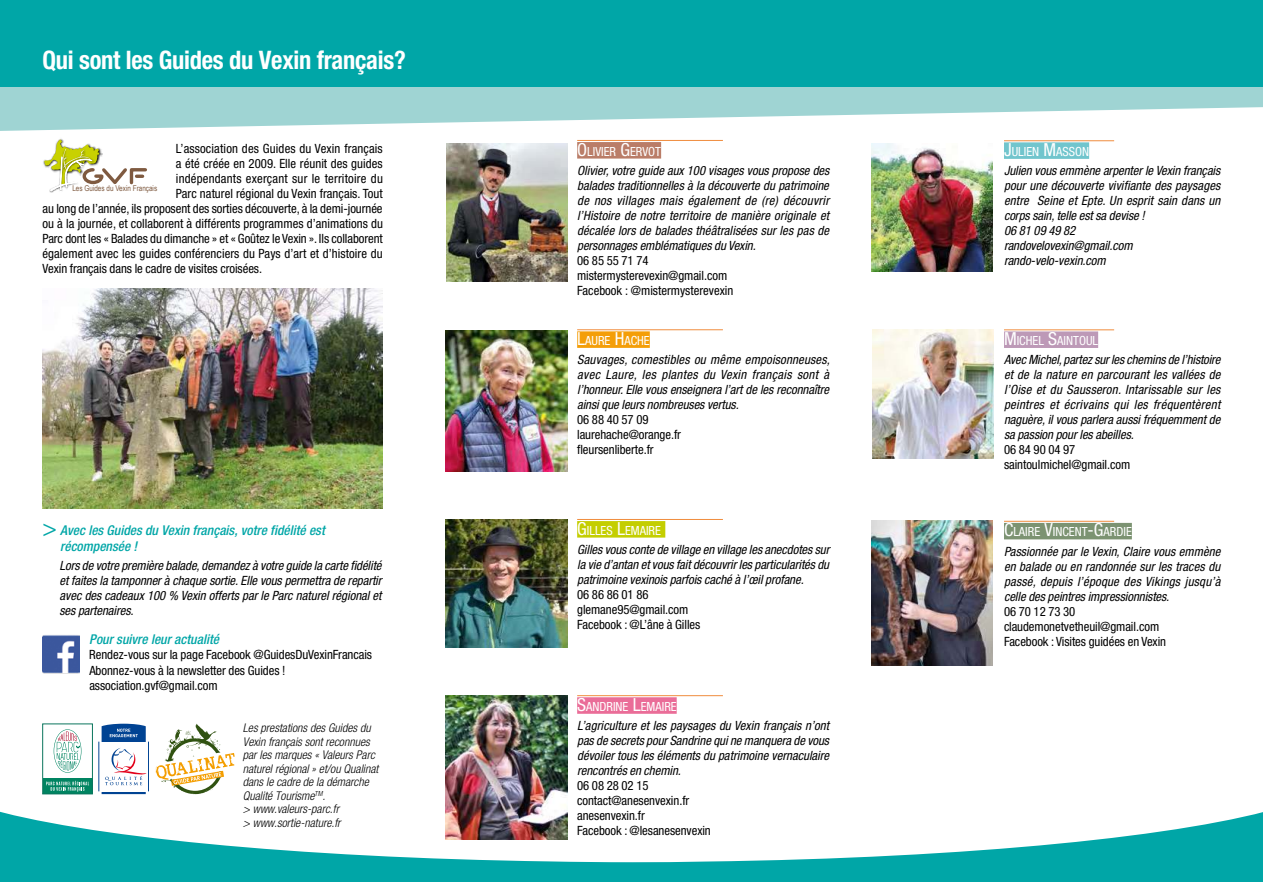
<style>
.page{position:relative;width:1263px;height:882px;background:#fff}
.page>*{position:absolute;margin:0;border:0;box-sizing:border-box;transform-origin:0 0}
.t1{font:700 condensed 25.5px "Helvetica Neue LT Pro";letter-spacing:-.01em;color:#fff;scale:.96 1}
.t2{font:italic 500 condensed 13.5px/16.2px "Helvetica Neue LT Pro";color:#00a6a7}
.t3{font:italic condensed 12.75px/15px "Helvetica Neue LT Pro";letter-spacing:-.005em;color:#000;text-align:justify}
.t4{font:12.75px/15px ".notdef";letter-spacing:-.005em;color:#000}
.t5{font:12.75px ".notdef";letter-spacing:.015em;color:#000}
.t6{font:12.6px ".notdef";color:#fff}
.t7{font:italic 300 condensed 12px/13.5px "Helvetica Neue LT Pro";color:#000}
.t8{font:7.95px "Arial Narrow";color:#7f5a40}
.s1{font-family:".notdef";font-weight:400;font-style:normal;font-stretch:normal;font-size:24px}
.s2{font-size:18px}
</style>
<div class="page">
<svg style="left:0;top:87px;width:1263px;height:44px;fill:#9fd4d3"></svg>
<div style="left:0;top:0;width:1263px;height:87px;background:#00a6a7"></div>
<svg style="left:0;top:805px;width:1263px;height:76px"></svg>
<svg style="left:43px;top:139px;width:104px;height:54px"></svg>
<img style="left:43px;top:635px;width:36px;height:38px">
<hr style="left:99px;top:741px;width:1px;height:50px;background:#004393">
<hr style="left:148px;top:741px;width:1px;height:50px;background:#004393">
<svg style="left:102px;top:723px;width:45px;height:70px"></svg>
<svg style="left:155px;top:723px;width:80px;height:70px"></svg>
<div style="left:43px;top:778px;width:49px;height:15px;background:#008461"></div>
<svg style="left:46px;top:780px;width:43px;height:11px"></svg>
<svg style="left:54px;top:729px;width:27px;height:43px"></svg>
<div style="left:42px;top:723px;width:51px;height:70px;border:1px solid #0b765d"></div>
<hr style="left:577px;top:140px;width:146px;height:1px;background:#f08d3e">
<div style="left:577px;top:142px;width:84px;height:16px;background:#ba7d68"></div>
<hr style="left:577px;top:329px;width:146px;height:1px;background:#f08d3e">
<div style="left:577px;top:331px;width:73px;height:17px;background:#f49e08"></div>
<hr style="left:577px;top:519px;width:146px;height:1px;background:#f08d3e">
<div style="left:577px;top:521px;width:88px;height:16px;background:#c4ce00"></div>
<hr style="left:577px;top:695px;width:146px;height:1px;background:#f08d3e">
<div style="left:577px;top:697px;width:100px;height:16px;background:#ea6d98"></div>
<img style="left:446px;top:330px;width:121px;height:141px">
<img style="left:446px;top:519px;width:121px;height:128px">
<img style="left:446px;top:695px;width:121px;height:144px">
<img style="left:872px;top:143px;width:121px;height:128px">
<img style="left:872px;top:329px;width:121px;height:129px">
<img style="left:446px;top:143px;width:122px;height:139px">
<img style="left:872px;top:520px;width:121px;height:145px">
<hr style="left:1004px;top:140px;width:110px;height:1px;background:#f08d3e">
<div style="left:1004px;top:142px;width:85px;height:17px;background:#71c5cd"></div>
<hr style="left:1004px;top:329px;width:110px;height:1px;background:#f08d3e">
<div style="left:1004px;top:331px;width:94px;height:17px;background:#bd99b7"></div>
<hr style="left:1004px;top:521px;width:110px;height:1px;background:#f08d3e">
<div style="left:1004px;top:522px;width:128px;height:17px;background:#7c9372"></div>
<img style="left:43px;top:288px;width:340px;height:220px">
<h1 class="t1" style="left:43px;top:50px;width:380px">Qui sont les Guides du Vexin français?</h1>
<p class="t4" style="left:176px;top:141px;width:208px">L’association des Guides du Vexin français</p>
<p class="t4" style="left:176px;top:156px;width:208px">a été créée en 2009. Elle réunit des guides</p>
<p class="t5" style="left:176px;top:171px;width:208px">indépendants exerçant sur le territoire du</p>
<p class="t4" style="left:176px;top:186px;width:208px">Parc naturel régional du Vexin français. Tout</p>
<p class="t4" style="left:43px;top:201px;width:342px">au long de l’année, ils proposent des sorties découverte, à la demi-journée</p>
<p class="t4" style="left:43px;top:216px;width:342px">ou à la journée, et collaborent à différents programmes d’animations du</p>
<p class="t4" style="left:43px;top:231px;width:342px">Parc dont les « Balades du dimanche » et « Goûtez le Vexin ». Ils collaborent</p>
<p class="t4" style="left:43px;top:246px;width:342px">également avec les guides conférenciers du Pays d’art et d’histoire du</p>
<p class="t4" style="left:43px;top:261px;width:221px">Vexin français dans le cadre de visites croisées.</p>
<p class="t8" style="left:72px;top:185px;width:86px">Les Guides du Vexin FranÁais</p>
<p class="t2" style="left:60px;top:523px;width:266px;text-indent:-18px"><span class="s1">&gt;</span> Avec les Guides du Vexin français, votre fidélité est récompensée !</p>
<p class="t3" style="left:60px;top:559px;width:324px">Lors de votre première balade, demandez à votre guide la carte fidélité et faites la tamponner à chaque sortie. Elle vous permettra de repartir avec des cadeaux 100 % Vexin offerts par le Parc naturel régional et ses partenaires.</p>
<p class="t2" style="left:89px;top:632px;width:131px">Pour suivre leur actualité</p>
<p class="t4" style="left:89px;top:646px;width:284px;line-height:15.6px">Rendez-vous sur la page Facebook @GuidesDuVexinFrancais<br>Abonnez-vous à la newsletter des Guides ! association.gvf@gmail.com</p>
<p class="t7" style="left:243px;top:722px;width:137px">Les prestations des Guides du<br>Vexin français sont reconnues par les marques « Valeurs Parc naturel régional » et/ou Qualinat dans le cadre de la démarche<br>Qualité Tourisme<sup>TM</sup>.<br>&gt; www.valeurs-parc.fr<br>&gt; www.sortie-nature.fr</p>
<p class="t6" style="left:577px;top:144px;width:85px"><span class="s2">O</span>LIVIER <span class="s2">G</span>ERVOT</p>
<p class="t3" style="left:577px;top:164px;width:254px">Olivier, votre guide aux 100 visages vous propose des balades traditionnelles à la découverte du patrimoine de nos villages mais également de (re) découvrir l’Histoire de notre territoire de manière originale et décalée lors de balades théâtralisées sur les pas de personnages emblématiques du Vexin.</p>
<p class="t4" style="left:577px;top:253px;width:158px">06 85 55 71 74 mistermysterevexin@gmail.com<br>Facebook : @mistermysterevexin</p>
<p class="t6" style="left:577px;top:333px;width:74px"><span class="s2">L</span>AURE <span class="s2">H</span>ACHE</p>
<p class="t3" style="left:577px;top:353px;width:254px">Sauvages, comestibles ou même empoisonneuses, avec Laure, les plantes du Vexin français sont à l’honneur. Elle vous enseignera l’art de les reconnaître ainsi que leurs nombreuses vertus.</p>
<p class="t4" style="left:577px;top:412px;width:105px">06 88 40 57 09 laurehache@orange.fr fleursenliberte.fr</p>
<p class="t6" style="left:577px;top:523px;width:85px"><span class="s2">G</span>ILLES <span class="s2">L</span>EMAIRE</p>
<p class="t3" style="left:577px;top:542px;width:254px">Gilles vous conte de village en village les anecdotes sur la vie d’antan et vous fait découvrir les particularités du patrimoine vexinois parfois caché à l’œil profane.</p>
<p class="t4" style="left:577px;top:586px;width:125px">06 86 86 01 86 glemane95@gmail.com<br>Facebook : @L’âne à Gilles</p>
<p class="t6" style="left:577px;top:699px;width:101px"><span class="s2">S</span>ANDRINE <span class="s2">L</span>EMAIRE</p>
<p class="t3" style="left:577px;top:718px;width:254px">L’agriculture et les paysages du Vexin français n’ont pas de secrets pour Sandrine qui ne manquera de vous dévoiler tous les éléments du patrimoine vernaculaire rencontrés en chemin.</p>
<p class="t4" style="left:577px;top:777px;width:135px">06 08 28 02 15 contact@anesenvexin.fr anesenvexin.fr<br>Facebook : @lesanesenvexin</p>
<p class="t6" style="left:1004px;top:144px;width:87px"><span class="s2">J</span>ULIEN <span class="s2">M</span>ASSON</p>
<p class="t3" style="left:1004px;top:164px;width:218px;text-align:left">Julien vous emmène arpenter le Vexin français pour une découverte vivifiante des paysages entre Seine et Epte. Un esprit sain dans un corps sain, telle est sa devise !<br>06 81 09 49 82<br>randovelovexin@gmail.com rando-velo-vexin.com</p>
<p class="t6" style="left:1004px;top:333px;width:96px"><span class="s2">M</span>ICHEL <span class="s2">S</span>AINTOUL</p>
<p class="t3" style="left:1004px;top:353px;width:218px">Avec Michel, partez sur les chemins de l’histoire et de la nature en parcourant les vallées de l’Oise et du Sausseron. Intarissable sur les peintres et écrivains qui les fréquentèrent naguère, il vous parlera aussi fréquemment de sa passion pour les abeilles.</p>
<p class="t4" style="left:1004px;top:442px;width:128px">06 84 90 04 97 saintoulmichel@gmail.com</p>
<p class="t6" style="left:1004px;top:524px;width:129px"><span class="s2">C</span>LAIRE <span class="s2">V</span>INCENT<span class="s2">-G</span>ARDIE</p>
<p class="t3" style="left:1004px;top:544px;width:218px">Passionnée par le Vexin, Claire vous emmène en balade ou en randonnée sur les traces du passé, depuis l’époque des Vikings jusqu’à celle des peintres impressionnistes.</p>
<p class="t4" style="left:1004px;top:603px;width:164px">06 70 12 73 30 claudemonetvetheuil@gmail.com<br>Facebook : Visites guidées en Vexin</p>
</div>
